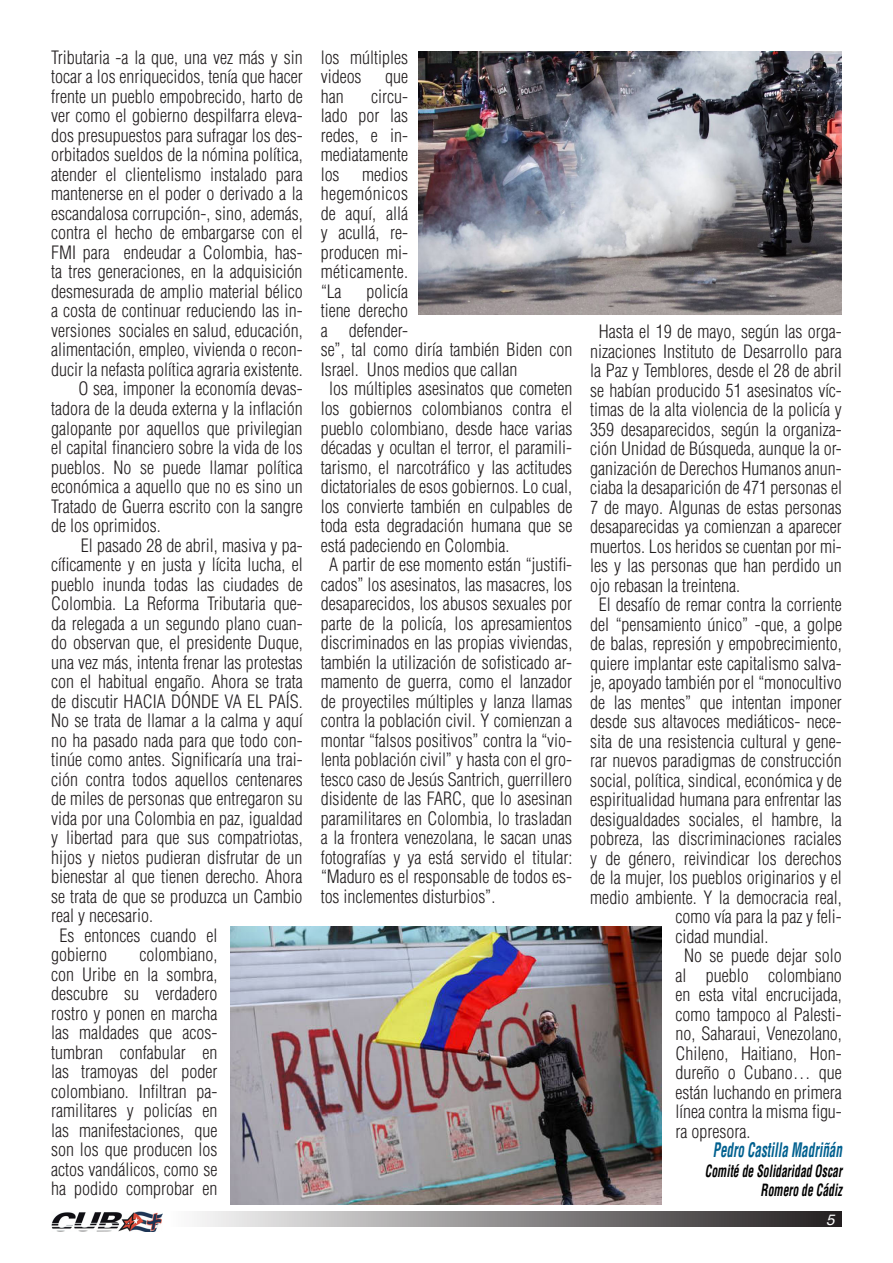
<style>
.page{position:relative;width:893px;height:1263px;background:#fff}
.page>*{position:absolute;margin:0;border:0;box-sizing:border-box;transform-origin:0 0}
.t1{font:italic 700 condensed 19.5px "Helvetica LT Std";color:#01608f;scale:.67 1}
.t2{font:300 condensed 18px/19.5px "Helvetica LT Std";color:#231f20;text-align:justify}
.t3{font:italic 700 condensed 16.5px/19.5px "Helvetica LT Std";color:#000;text-align:right;scale:.71 1}
.t4{font:italic 15px "Helvetica";color:#fff}
</style>
<div class="page">
<img style="left:418px;top:51px;width:424px;height:263px">
<img style="left:230px;top:926px;width:432px;height:279px">
<svg style="left:197px;top:1212px;width:645px;height:15px;background:#8b8989"></svg>
<img style="left:51px;top:1212px;width:112px;height:20px">
<p class="t2" style="left:51px;top:48px;width:253px">Tributaria -a la que, una vez más y sin tocar a los enriquecidos, tenía que hacer frente un pueblo empobrecido, harto de ver como el gobierno despilfarra eleva&shy;dos presupuestos para sufragar los des&shy;orbitados sueldos de la nómina política, atender el clientelismo instalado para mantenerse en el poder o derivado a la escandalosa corrupción-, sino, además, contra el hecho de embargarse con el FMI para endeudar a Colombia, has&shy;ta tres generaciones, en la adquisición desmesurada de amplio material bélico a costa de continuar reduciendo las in&shy;versiones sociales en salud, educación, alimentación, empleo, vivienda o recon&shy;ducir la nefasta política agraria existente.</p>
<p class="t2" style="left:51px;top:379px;width:253px;text-indent:27px">O sea, imponer la economía devas&shy;tadora de la deuda externa y la inflación galopante por aquellos que privilegian el capital financiero sobre la vida de los pueblos. No se puede llamar política económica a aquello que no es sino un Tratado de Guerra escrito con la sangre de los oprimidos.</p>
<p class="t2" style="left:51px;top:535px;width:253px;text-indent:30px">El pasado 28 de abril, masiva y pa&shy;cíficamente y en justa y lícita lucha, el pueblo inunda todas las ciudades de Colombia. La Reforma Tributaria que&shy;da relegada a un segundo plano cuan&shy;do observan que, el presidente Duque, una vez más, intenta frenar las protestas con el habitual engaño. Ahora se trata de discutir HACIA DÓNDE VA EL PAÍS.<br>No se trata de llamar a la calma y aquí no ha pasado nada para que todo con&shy;tinúe como antes. Significaría una trai&shy;ción contra todos aquellos centenares de miles de personas que entregaron su vida por una Colombia en paz, igualdad y libertad para que sus compatriotas, hijos y nietos pudieran disfrutar de un bienestar al que tienen derecho. Ahora se trata de que se produzca un Cambio real y necesario.</p>
<p class="t2" style="left:51px;top:925px;width:168px;text-indent:9px">Es entonces cuando el gobierno</p>
<p class="t2" style="left:51px;top:945px;width:168px;text-indent:88px">colombiano, con Uribe en la sombra, descubre su verdadero rostro y ponen en marcha las maldades que acos&shy;tumbran confabular en las tramoyas del poder colombiano. Infiltran pa&shy;ramilitares y policías en las manifestaciones, que son los que producen los actos vandálicos, como se ha podido comprobar en</p>
<p class="t2" style="left:321px;top:48px;width:89px">los múltiples videos</p>
<p class="t2" style="left:385px;top:67px;width:24px">que</p>
<p class="t2" style="left:321px;top:87px;width:89px;text-indent:51px">circu&shy;lado por las redes, e in&shy;mediatamente los</p>
<p class="t2" style="left:321px;top:87px;width:24px">han</p>
<p class="t2" style="left:321px;top:165px;width:89px;text-indent:42px">medios hegemónicos de aquí, allá y acullá, re&shy;producen mi&shy;méticamente. “La</p>
<p class="t2" style="left:321px;top:282px;width:253px;text-align:left;text-indent:46px">policía<br>tiene derecho<br>a defender-<br>se”, tal como diría también Biden con<br>Israel. Unos medios que callan</p>
<p class="t2" style="left:321px;top:379px;width:253px;text-indent:9px">los múltiples asesinatos que cometen los gobiernos colombianos contra el pueblo colombiano, desde hace varias décadas y ocultan el terror, el paramili&shy;tarismo, el narcotráfico y las actitudes dictatoriales de esos gobiernos. Lo cual, los convierte también en culpables de toda esta degradación humana que se está padeciendo en Colombia.</p>
<p class="t2" style="left:321px;top:555px;width:253px;text-indent:9px">A partir de ese momento están “justifi&shy;cados” los asesinatos, las masacres, los desaparecidos, los abusos sexuales por parte de la policía, los apresamientos discriminados en las propias viviendas, también la utilización de sofisticado ar&shy;mamento de guerra, como el lanzador de proyectiles múltiples y lanza llamas contra la población civil. Y comienzan a montar “falsos positivos” contra la “vio&shy;lenta población civil” y hasta con el gro&shy;tesco caso de Jesús Santrich, guerrillero disidente de las FARC, que lo asesinan paramilitares en Colombia, lo trasladan a la frontera venezolana, le sacan unas fotografías y ya está servido el titular: “Maduro es el responsable de todos es&shy;tos inclementes disturbios”.</p>
<p class="t2" style="left:590px;top:322px;width:253px;text-indent:9px">Hasta el 19 de mayo, según las orga&shy;nizaciones Instituto de Desarrollo para la Paz y Temblores, desde el 28 de abril se habían producido 51 asesinatos víc&shy;timas de la alta violencia de la policía y 359 desaparecidos, según la organiza&shy;ción Unidad de Búsqueda, aunque la or&shy;ganización de Derechos Humanos anun&shy;ciaba la desaparición de 471 personas el 7 de mayo. Algunas de estas personas desaparecidas ya comienzan a aparecer muertos. Los heridos se cuentan por mi&shy;les y las personas que han perdido un ojo rebasan la treintena.</p>
<p class="t2" style="left:599px;top:595px;width:245px">El desafío de remar contra la corriente</p>
<p class="t2" style="left:590px;top:614px;width:253px">del “pensamiento único” -que, a golpe</p>
<p class="t2" style="left:590px;top:634px;width:253px">de balas, represión y empobrecimiento,</p>
<p class="t2" style="left:590px;top:653px;width:253px">quiere implantar este capitalismo salva-</p>
<p class="t2" style="left:590px;top:673px;width:253px">je, apoyado también por el “monocultivo</p>
<p class="t2" style="left:590px;top:692px;width:253px">de las mentes” que intentan imponer</p>
<p class="t2" style="left:590px;top:712px;width:253px">desde sus altavoces mediáticos- nece-</p>
<p class="t2" style="left:590px;top:731px;width:253px">sita de una resistencia cultural y gene-</p>
<p class="t2" style="left:590px;top:751px;width:253px">rar nuevos paradigmas de construcción</p>
<p class="t2" style="left:590px;top:770px;width:253px">social, política, sindical, económica y de</p>
<p class="t2" style="left:590px;top:790px;width:253px">espiritualidad humana para enfrentar las</p>
<p class="t2" style="left:590px;top:809px;width:253px">desigualdades sociales, el hambre, la</p>
<p class="t2" style="left:590px;top:829px;width:253px">pobreza, las discriminaciones raciales</p>
<p class="t2" style="left:590px;top:848px;width:253px">y de género, reivindicar los derechos</p>
<p class="t2" style="left:590px;top:868px;width:253px">de la mujer, los pueblos originarios y el</p>
<p class="t2" style="left:590px;top:887px;width:253px">medio ambiente. Y la democracia real,</p>
<p class="t2" style="left:676px;top:907px;width:168px">como vía para la paz y feli-</p>
<p class="t2" style="left:676px;top:926px;width:94px">cidad mundial.</p>
<p class="t2" style="left:676px;top:946px;width:168px;text-indent:9px">No se puede dejar solo al pueblo colombiano en esta vital encrucijada, como tampoco al Palesti&shy;no, Saharaui, Venezolano, Chileno, Haitiano, Hon&shy;dureño o Cubano… que están luchando en primera línea contra la misma figu&shy;ra opresora.</p>
<p class="t1" style="left:713px;top:1138px;width:194px">Pedro Castilla Madriñán</p>
<p class="t3" style="left:705px;top:1161px;width:194px">Comité de Solidaridad Oscar<br>Romero de Cádiz</p>
<p class="t4" style="left:826px;top:1211px;width:10px">5</p>
</div>
